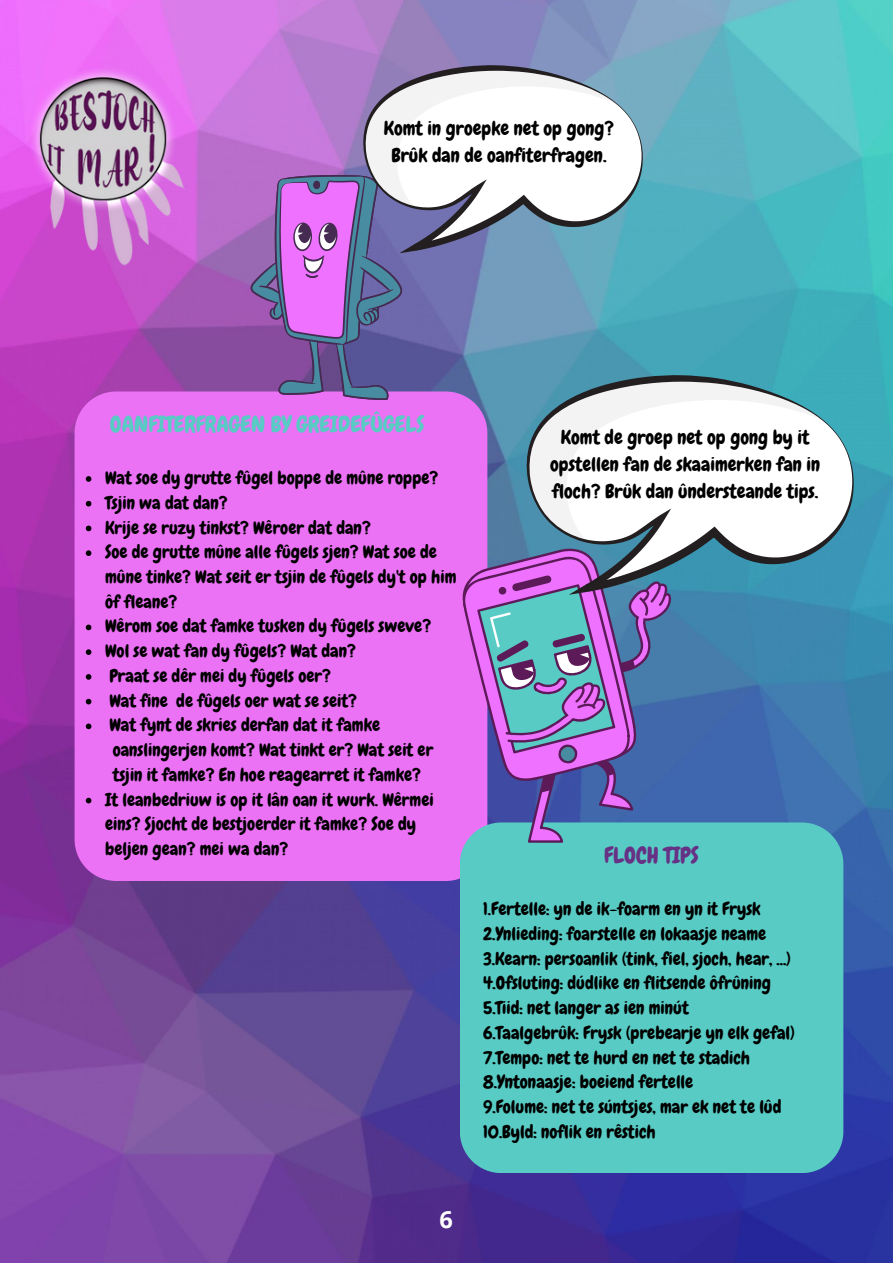
<style>
.page{position:relative;width:893px;height:1264px;background:#fff}
.page>*{position:absolute;margin:0;border:0;box-sizing:border-box;transform-origin:0 0}
.t1{font:700 23.55px "Open Sans";color:#fff}
.t2{font:22.5px "Chewy";color:#58cbc4}
.t3{font:22.5px "Chewy";color:#673185}
.t4{font:19.5px/27px "Chewy";color:#000;text-align:center}
.t5{font:18px/24.8px "Chewy";color:#000}
</style>
<div class="page">
<img style="left:0;top:0;width:892px;height:1262px">
<img style="left:0;top:42px;width:217px;height:228px">
<div style="left:75px;top:391px;width:412px;height:490px;background:#eb71f5"></div>
<svg style="left:86px;top:476px;width:5px;height:6px"></svg>
<svg style="left:86px;top:501px;width:5px;height:5px"></svg>
<svg style="left:86px;top:525px;width:5px;height:6px"></svg>
<svg style="left:86px;top:550px;width:5px;height:6px"></svg>
<svg style="left:86px;top:624px;width:5px;height:6px"></svg>
<svg style="left:86px;top:649px;width:5px;height:6px"></svg>
<svg style="left:86px;top:674px;width:5px;height:5px"></svg>
<svg style="left:86px;top:698px;width:5px;height:6px"></svg>
<svg style="left:86px;top:723px;width:5px;height:6px"></svg>
<svg style="left:86px;top:797px;width:5px;height:6px"></svg>
<svg style="left:250px;top:175px;width:152px;height:225px;background:#9564b7"></svg>
<svg style="left:336px;top:31px;width:323px;height:276px"></svg>
<div style="left:460px;top:822px;width:383px;height:350px;background:#58cbc4"></div>
<svg style="left:460px;top:547px;width:211px;height:295px;background:#8776c2"></svg>
<svg style="left:495px;top:335px;width:378px;height:322px"></svg>
<p class="t4" style="left:384px;top:115px;width:232px">Komt in groepke net op gong?</p>
<p class="t4" style="left:391px;top:142px;width:216px">Brûk dan de oanfiterfragen.</p>
<p class="t2" style="left:110px;top:410px;width:316px">OANFITERFRAGEN BY GREIDEFÛGELS</p>
<p class="t5" style="left:105px;top:465px;width:335px">Wat soe dy grutte fûgel boppe de mûne roppe?</p>
<p class="t5" style="left:105px;top:490px;width:124px">Tsjin wa dat dan?</p>
<p class="t5" style="left:105px;top:515px;width:267px">Krije se ruzy tinkst? Wêroer dat dan?</p>
<p class="t5" style="left:105px;top:540px;width:353px">Soe de grutte mûne alle fûgels sjen? Wat soe de mûne tinke? Wat seit er tsjin de fûgels dy't op him ôf fleane?</p>
<p class="t5" style="left:105px;top:614px;width:327px">Wêrom soe dat famke tusken dy fûgels sweve?</p>
<p class="t5" style="left:105px;top:638px;width:252px">Wol se wat fan dy fûgels? Wat dan?</p>
<p class="t5" style="left:109px;top:663px;width:223px">Praat se dêr mei dy fûgels oer?</p>
<p class="t5" style="left:109px;top:688px;width:249px">Wat fine de fûgels oer wat se seit?</p>
<p class="t5" style="left:109px;top:713px;width:272px">Wat fynt de skries derfan dat it famke</p>
<p class="t5" style="left:113px;top:737px;width:322px">oanslingerjen komt? Wat tinkt er? Wat seit er</p>
<p class="t5" style="left:113px;top:762px;width:310px">tsjin it famke? En hoe reagearret it famke?</p>
<p class="t5" style="left:105px;top:787px;width:330px">It leanbedriuw is op it lân oan it wurk. Wêrmei eins? Sjocht de bestjoerder it famke? Soe dy beljen gean? mei wa dan?</p>
<p class="t1" style="left:439px;top:1202px;width:15px">6</p>
<p class="t4" style="left:550px;top:424px;width:271px">Komt de groep net op gong by it opstellen fan de skaaimerken fan in floch? Brûk dan ûndersteande tips.</p>
<p class="t3" style="left:604px;top:841px;width:96px">FLOCH TIPS</p>
<p class="t5" style="left:483px;top:896px;width:279px">1.Fertelle: yn de ik-foarm en yn it Frysk</p>
<p class="t5" style="left:483px;top:921px;width:285px">2.Ynlieding: foarstelle en lokaasje neame</p>
<p class="t5" style="left:483px;top:946px;width:309px">3.Kearn: persoanlik (tink, fiel, sjoch, hear, ...)</p>
<p class="t5" style="left:483px;top:970px;width:289px">4.Ofsluting: dúdlike en flitsende ôfrûning</p>
<p class="t5" style="left:483px;top:995px;width:207px">5.Tiid: net langer as ien minút</p>
<p class="t5" style="left:483px;top:1020px;width:313px">6.Taalgebrûk: Frysk (prebearje yn elk gefal)</p>
<p class="t5" style="left:483px;top:1045px;width:268px">7.Tempo: net te hurd en net te stadich</p>
<p class="t5" style="left:483px;top:1069px;width:212px">8.Yntonaasje: boeiend fertelle</p>
<p class="t5" style="left:483px;top:1094px;width:300px">9.Folume: net te súntsjes, mar ek net te lûd</p>
<p class="t5" style="left:483px;top:1119px;width:174px">10.Byld: noflik en rêstich</p>
</div>
